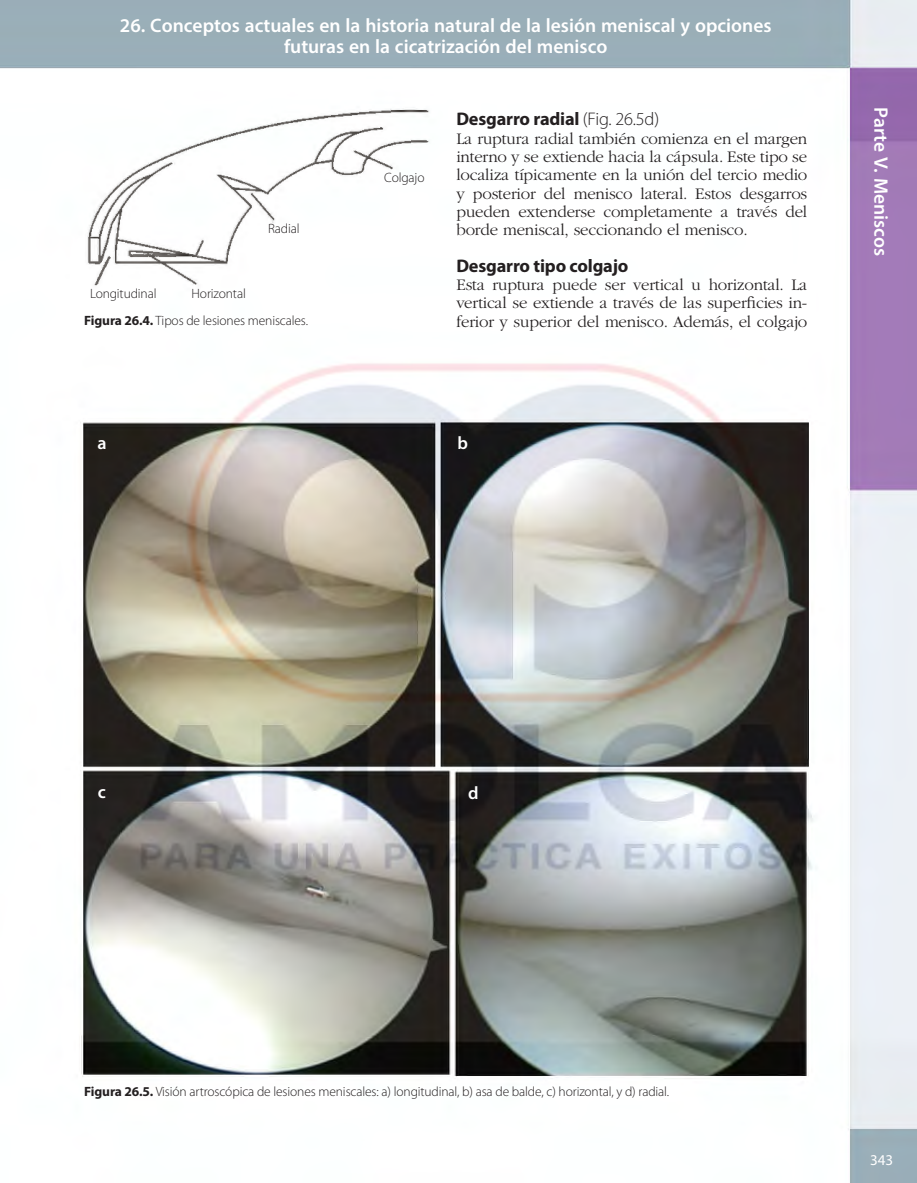
<style>
.page{position:relative;width:917px;height:1183px;background:#fff}
.page>*{position:absolute;margin:0;border:0;box-sizing:border-box;transform-origin:0 0}
.t1{font:600 19.5px/21px "Myriad Pro";color:#fff;text-align:center}
.t2{font:700 18.3px "Myriad Pro";letter-spacing:-.01em;color:#231f20}
.t3{font:600 18px "Myriad Pro";color:#fff}
.t4{font:300 16.8px/18.3px "ITC Garamond Std";letter-spacing:-.01em;color:#231f20;text-align:justify}
.t5{font:15px "Myriad Pro";color:#fff}
.t6{font:300 13.5px "Myriad Pro";letter-spacing:-.01em;color:#231f20}
.s1{font-weight:700}
.s2{font-weight:300}
</style>
<div class="page">
<img style="left:0;top:0;width:917px;height:1183px">
<p class="t1" style="left:120px;top:14px;width:653px">26. Conceptos actuales en la historia natural de la lesión meniscal y opciones futuras en la cicatrización del menisco</p>
<p class="t6" style="left:90px;top:285px;width:68px">Longitudinal</p>
<p class="t6" style="left:192px;top:285px;width:56px">Horizontal</p>
<p class="t6" style="left:268px;top:221px;width:33px">Radial</p>
<p class="t6" style="left:84px;top:312px;width:225px"><span class="s1">Figura 26.4.</span> Tipos de lesiones meniscales.</p>
<p class="t6" style="left:384px;top:169px;width:42px">Colgajo</p>
<p class="t2" style="left:456px;top:107px;width:204px">Desgarro radial <span class="s2">(Fig. 26.5d)</span></p>
<p class="t4" style="left:456px;top:129px;width:352px">La ruptura radial también comienza en el margen interno y se extiende hacia la cápsula. Este tipo se localiza típicamente en la unión del tercio medio y posterior del menisco lateral. Estos desgarros pueden extenderse completamente a través del borde meniscal, seccionando el menisco.</p>
<p class="t2" style="left:456px;top:254px;width:173px">Desgarro tipo colgajo</p>
<p class="t4" style="left:456px;top:276px;width:352px">Esta ruptura puede ser vertical u horizontal. La vertical se extiende a través de las superficies in&shy;ferior y superior del menisco. Además, el colgajo</p>
<p class="t3" style="left:97px;top:432px;width:11px">a</p>
<p class="t3" style="left:457px;top:432px;width:12px">b</p>
<p class="t1" style="left:892px;top:107px;width:150px;rotate:90deg">Parte V. Meniscos</p>
<p class="t3" style="left:98px;top:780px;width:10px">c</p>
<p class="t3" style="left:468px;top:781px;width:12px">d</p>
<p class="t6" style="left:84px;top:1083px;width:586px"><span class="s1">Figura 26.5.</span> Visión artroscópica de lesiones meniscales: a) longitudinal, b) asa de balde, c) horizontal, y d) radial.</p>
<p class="t5" style="left:870px;top:1152px;width:25px">343</p>
</div>
